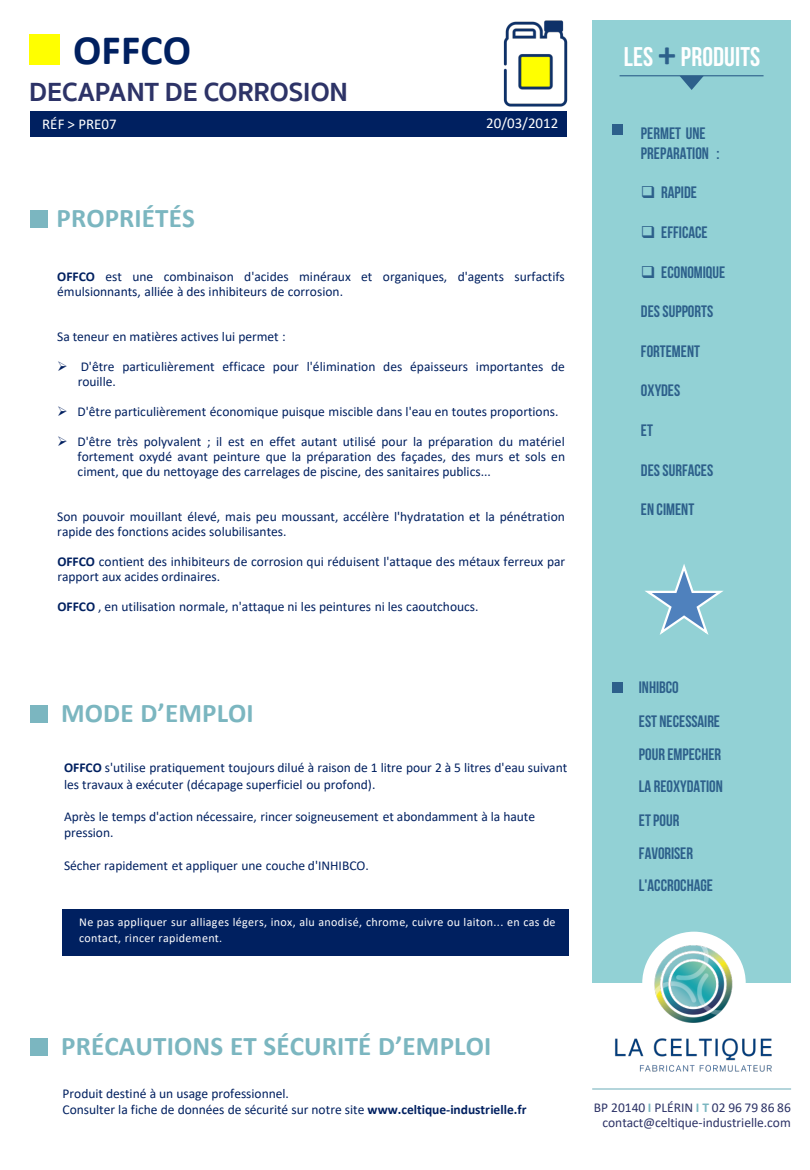
<style>
.page{position:relative;width:810px;height:1170px;background:#fff}
.page>*{position:absolute;margin:0;border:0;box-sizing:border-box;transform-origin:0 0}
.t1{font:700 42px "Calibri";letter-spacing:.005em;color:#002060}
.t2{font:700 27px "Calibri";letter-spacing:.005em;color:#7bb6c0}
.t3{font:700 27px "Sukhumvit Set";color:#2d3367}
.t4{font:27px "Bebas Neue";letter-spacing:.005em;color:#fff}
.t5{font:16.5px "Bebas Neue";color:#2d608b}
.t6{font:15px "Calibri";color:#fff}
.t7{font:13.5px/15px "Calibri";color:#002060}
.t8{font:13.5px/15px "Calibri";color:#2d3367;text-align:right}
.t9{font:12px/16.4px "Calibri";letter-spacing:.025em;color:#fff}
.s1{font-weight:700}
.s2{font-family:"Calibri";font-weight:700;font-size:36px;color:#2d608b}
.s3{font-weight:700;color:#7bb6c0}
</style>
<div class="page">
<div style="left:592px;top:20px;width:199px;height:963px;background:#92d1d5"></div>
<div style="left:31px;top:112px;width:536px;height:25px;background:#002060"></div>
<div style="left:62px;top:909px;width:506px;height:47px;background:#002060"></div>
<div style="left:30px;top:34px;width:30px;height:31px;background:#ff0"></div>
<img style="left:503px;top:20px;width:65px;height:87px">
<div style="left:30px;top:211px;width:18px;height:17px;background:#7bb6c0"></div>
<div style="left:30px;top:705px;width:18px;height:18px;background:#7bb6c0"></div>
<div style="left:30px;top:1038px;width:18px;height:18px;background:#7bb6c0"></div>
<hr style="left:620px;top:75px;width:144px;height:1px;background:#2d608b">
<svg style="left:680px;top:76px;width:24px;height:14px"></svg>
<hr style="left:592px;top:1088px;width:199px;height:2px;background:#7bb6c0">
<img style="left:599px;top:931px;width:190px;height:158px">
<svg style="left:645px;top:564px;width:79px;height:71px"></svg>
<div style="left:612px;top:683px;width:10px;height:10px;background:#2d608b"></div>
<div style="left:612px;top:125px;width:10px;height:10px;background:#2d608b"></div>
<h1 class="t1" style="left:73px;top:20px;width:120px">OFFCO</h1>
<p class="t3" style="left:29px;top:72px;width:320px">DECAPANT DE CORROSION</p>
<p class="t6" style="left:42px;top:114px;width:76px">RÉF &gt; PRE07</p>
<p class="t6" style="left:486px;top:113px;width:73px">20/03/2012</p>
<p class="t2" style="left:56px;top:199px;width:140px">PROPRIÉTÉS</p>
<p class="t7" style="left:57px;top:269px;width:509px"><span class="s1">OFFCO</span> est une combinaison d'acides minéraux et organiques, d'agents surfactifs émulsionnants, alliée à des inhibiteurs de corrosion.</p>
<p class="t7" style="left:57px;top:329px;width:230px">Sa teneur en matières actives lui permet :</p>
<p class="t7" style="left:78px;top:359px;width:489px;text-indent:-20px">➢ D'être particulièrement efficace pour l'élimination des épaisseurs importantes de rouille.</p>
<p class="t7" style="left:57px;top:404px;width:503px">➢ D'être particulièrement économique puisque miscible dans l'eau en toutes proportions.</p>
<p class="t7" style="left:78px;top:434px;width:489px;text-align:justify;text-indent:-20px">➢ D'être très polyvalent ; il est en effet autant utilisé pour la préparation du matériel fortement oxydé avant peinture que la préparation des façades, des murs et sols en ciment, que du nettoyage des carrelages de piscine, des sanitaires publics...</p>
<p class="t7" style="left:57px;top:509px;width:509px">Son pouvoir mouillant élevé, mais peu moussant, accélère l'hydratation et la pénétration rapide des fonctions acides solubilisantes.</p>
<p class="t7" style="left:57px;top:554px;width:509px"><span class="s1">OFFCO</span> contient des inhibiteurs de corrosion qui réduisent l'attaque des métaux ferreux par rapport aux acides ordinaires.</p>
<p class="t7" style="left:57px;top:599px;width:423px"><span class="s1">OFFCO</span> , en utilisation normale, n'attaque ni les peintures ni les caoutchoucs.</p>
<p class="t2" style="left:61px;top:694px;width:194px">MODE D’EMPLOI</p>
<p class="t7" style="left:64px;top:760px;width:505px;line-height:16.2px"><span class="s1">OFFCO</span> s'utilise pratiquement toujours dilué à raison de 1 litre pour 2 à 5 litres d'eau suivant les travaux à exécuter (décapage superficiel ou profond).</p>
<p class="t7" style="left:64px;top:808px;width:472px;line-height:16.2px">Après le temps d'action nécessaire, rincer soigneusement et abondamment à la haute pression.</p>
<p class="t7" style="left:64px;top:857px;width:306px">Sécher rapidement et appliquer une couche d'INHIBCO.</p>
<p class="t9" style="left:79px;top:913px;width:478px">Ne pas appliquer sur alliages légers, inox, alu anodisé, chrome, cuivre ou laiton... en cas de contact, rincer rapidement.</p>
<p class="t4" style="left:624px;top:42px;width:138px">LES <span class="s2">+</span> PRODUITS</p>
<p class="t5" style="left:641px;top:124px;width:66px">PERMET UNE</p>
<p class="t5" style="left:641px;top:144px;width:80px">PREPARATION :</p>
<p class="t5" style="left:641px;top:184px;width:57px">❑ RAPIDE</p>
<p class="t5" style="left:641px;top:223px;width:68px">❑ EFFICACE</p>
<p class="t5" style="left:641px;top:263px;width:86px">❑ ECONOMIQUE</p>
<p class="t5" style="left:641px;top:302px;width:74px">DES SUPPORTS</p>
<p class="t5" style="left:641px;top:342px;width:60px">FORTEMENT</p>
<p class="t5" style="left:641px;top:382px;width:41px">OXYDES</p>
<p class="t5" style="left:641px;top:421px;width:14px">ET</p>
<p class="t5" style="left:641px;top:461px;width:74px">DES SURFACES</p>
<p class="t5" style="left:641px;top:500px;width:55px">EN CIMENT</p>
<p class="t5" style="left:639px;top:679px;width:41px">INHIBCO</p>
<p class="t5" style="left:639px;top:712px;width:83px">EST NECESSAIRE</p>
<p class="t5" style="left:639px;top:745px;width:84px">POUR EMPECHER</p>
<p class="t5" style="left:639px;top:778px;width:85px">LA REOXYDATION</p>
<p class="t5" style="left:639px;top:811px;width:42px">ET POUR</p>
<p class="t5" style="left:639px;top:844px;width:56px">FAVORISER</p>
<p class="t5" style="left:639px;top:877px;width:76px">L'ACCROCHAGE</p>
<p class="t2" style="left:61px;top:1027px;width:432px">PRÉCAUTIONS ET SÉCURITÉ D’EMPLOI</p>
<p class="t7" style="left:62px;top:1086px;width:228px">Produit destiné à un usage professionnel.</p>
<p class="t7" style="left:62px;top:1102px;width:466px">Consulter la fiche de données de sécurité sur notre site <span class="s1">www.celtique-industrielle.fr</span></p>
<p class="t8" style="left:594px;top:1100px;width:198px">BP 20140 <span class="s3">I</span> PLÉRIN <span class="s3">I T</span> 02 96 79 86 86 contact@celtique-industrielle.com</p>
</div>
